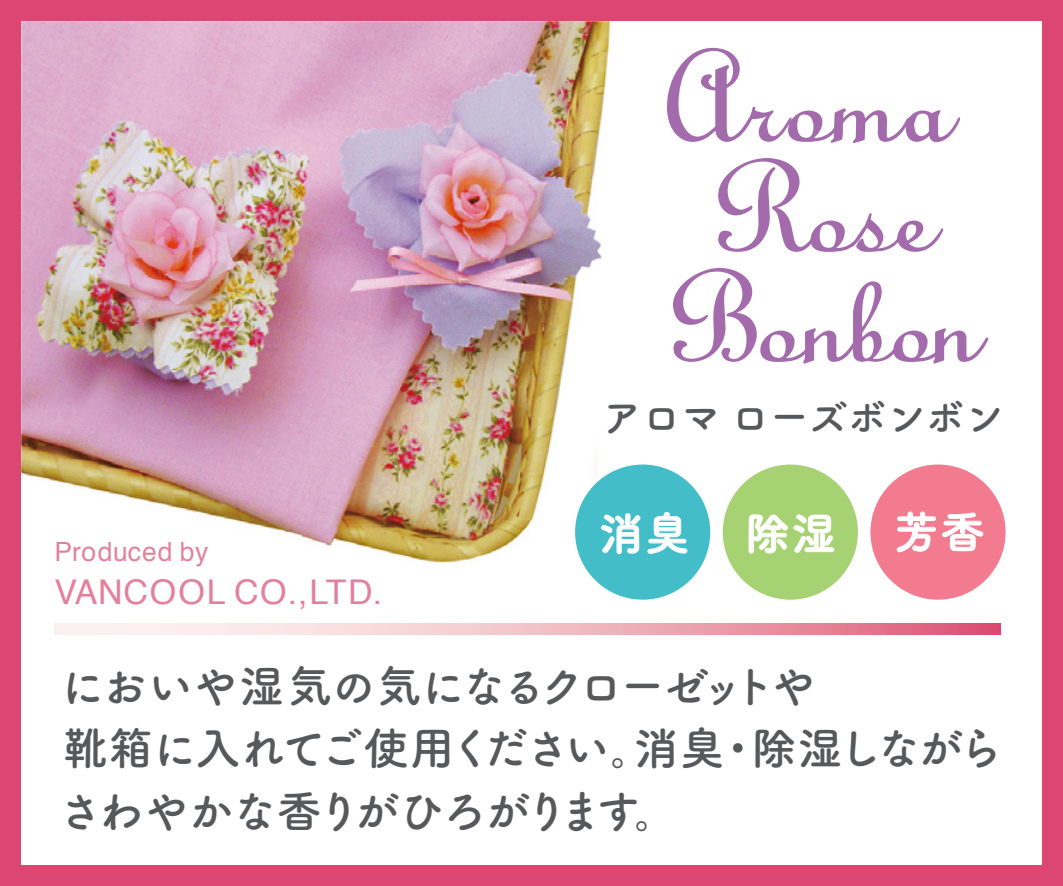
<style>
.page{position:relative;width:1063px;height:886px;background:#db4772}
.page>*{position:absolute;margin:0;border:0;box-sizing:border-box;transform-origin:0 0}
.t1{font:147.5px/110px "Lucy Normal";letter-spacing:-.015em;color:#a46bac;text-align:center}
.t2{font:700 45px/62.5px "Tsuku A Rd Gothic";letter-spacing:-.06em;color:#57585a}
.t3{font:700 45px "Tsuku A Rd Gothic";color:#fff}
.t4{font:700 40px "Tsuku A Rd Gothic";letter-spacing:-.025em;color:#57585a}
.t5{font:34px "Helvetica";letter-spacing:.04em;color:#e3819d}
.t6{font:26.5px "Helvetica";letter-spacing:.02em;color:#e3819d}
</style>
<div class="page">
<div style="left:21px;top:21px;width:1021px;height:844px;background:#fff"></div>
<svg style="left:667px;top:47px;width:294px;height:96px"></svg>
<svg style="left:718px;top:158px;width:226px;height:94px"></svg>
<svg style="left:673px;top:267px;width:316px;height:97px"></svg>
<svg style="left:54px;top:624px;width:947px;height:10px;background:#efb7c0"></svg>
<img style="left:21px;top:21px;width:593px;height:573px">
<div style="left:575px;top:464px;width:135px;height:136px;background:#43bec9;border-radius:50%"></div>
<svg style="left:601px;top:513px;width:40px;height:41px"></svg>
<svg style="left:647px;top:512px;width:41px;height:42px"></svg>
<div style="left:723px;top:464px;width:135px;height:136px;background:#a7d274;border-radius:50%"></div>
<svg style="left:749px;top:514px;width:85px;height:40px"></svg>
<div style="left:870px;top:464px;width:136px;height:136px;background:#f27b8f;border-radius:50%"></div>
<svg style="left:897px;top:511px;width:39px;height:41px"></svg>
<svg style="left:942px;top:512px;width:41px;height:39px"></svg>
<p class="t6" style="left:55px;top:531px;width:155px">Produced by</p>
<p class="t5" style="left:55px;top:566px;width:329px">VANCOOL CO.,LTD.</p>
<h1 class="t1" style="left:666px;top:45px;width:309px">Aroma<br>Rose<br>Bonbon</h1>
<p class="t4" style="left:603px;top:385px;width:403px">アロマ ローズボンボン</p>
<p class="t3" style="left:599px;top:498px;width:239px">消臭 除湿</p>
<p class="t3" style="left:894px;top:497px;width:93px">芳香</p>
<p class="t2" style="left:58px;top:652px;width:947px">においや湿気の気になるクローゼットや<br>靴箱に入れてご使用ください。消臭・除湿しながらさわやかな香りがひろがります。</p>
</div>
